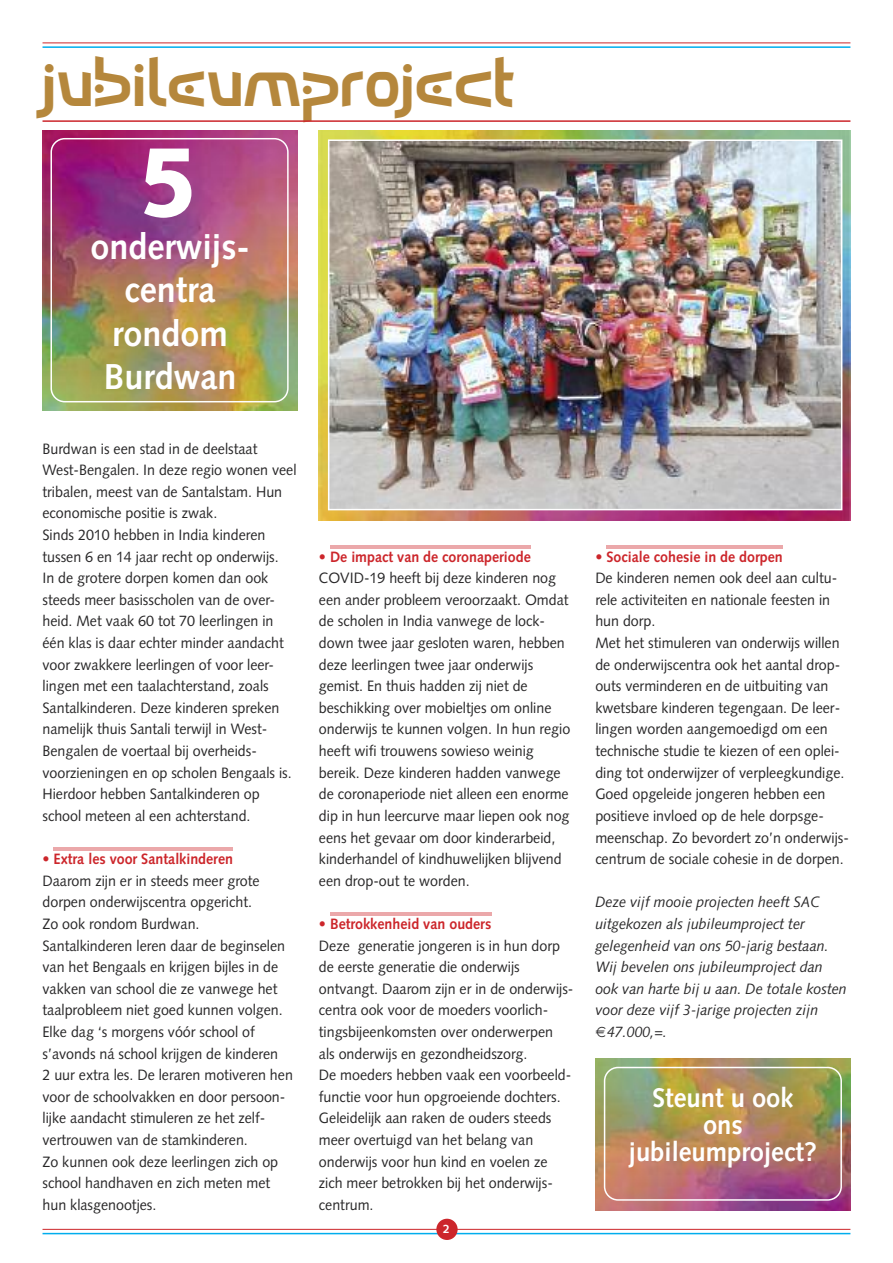
<style>
.page{position:relative;width:893px;height:1263px;background:#fff}
.page>*{position:absolute;margin:0;border:0;box-sizing:border-box;transform-origin:0 0}
.t1{font:900 97.5px "Syntax";color:#fff;scale:.95 1}
.t2{font:42px "Airswing Headline";letter-spacing:.015em;color:#b5873c}
.t3{font:700 36px/43.2px "Syntax";color:#fff;text-align:center;scale:.95 1}
.t4{font:700 27px/27px "Syntax";color:#fff;text-align:center;scale:.95 1}
.t5{font:15px/21.6px "Syntax";color:#272627;scale:.95 1}
.t6{font:italic 15px "Syntax";color:#272627;scale:.95 1}
.t7{font:700 15px "Syntax";color:#cc262b;scale:.95 1}
.t8{font:700 12px "Syntax";color:#fff}
</style>
<div class="page">
<img style="left:43px;top:131px;width:255px;height:279px">
<img style="left:319px;top:130px;width:531px;height:390px">
<img style="left:331px;top:142px;width:508px;height:365px">
<div style="left:328px;top:139px;width:514px;height:371px;border:2px solid #fff"></div>
<hr style="left:43px;top:1229px;width:807px;height:1px;background:#cc262b">
<hr style="left:43px;top:1233px;width:807px;height:1px;background:#00aded">
<div style="left:436px;top:1219px;width:22px;height:21px;background:#cc262b;border-radius:50%"></div>
<hr style="left:43px;top:43px;width:807px;height:1px;background:#cc262b">
<hr style="left:43px;top:46px;width:807px;height:2px;background:#00aded">
<hr style="left:54px;top:848px;width:179px;height:3px;background:#eba8aa">
<hr style="left:330px;top:545px;width:201px;height:3px;background:#eba8aa">
<hr style="left:330px;top:912px;width:161px;height:3px;background:#eba8aa">
<img style="left:595px;top:1058px;width:255px;height:152px">
<hr style="left:606px;top:545px;width:177px;height:3px;background:#eba8aa">
<img style="left:604px;top:1067px;width:238px;height:134px">
<img style="left:50px;top:138px;width:239px;height:264px">
<hr style="left:43px;top:120px;width:807px;height:2px;background:#cc262b">
<h2 class="t2" style="left:43px;top:56px;width:475px">jubileumproject</h2>
<h1 class="t1" style="left:139px;top:143px;width:65px">5</h1>
<h3 class="t3" style="left:90px;top:228px;width:169px">onderwijs&shy;centra rondom<br>Burdwan</h3>
<p class="t5" style="left:43px;top:439px;width:269px">Burdwan is een stad in de deelstaat West-Bengalen. In deze regio wonen veel tribalen, meest van de Santalstam. Hun economische positie is zwak.<br>Sinds 2010 hebben in India kinderen tussen 6 en 14 jaar recht op onderwijs.<br>In de grotere dorpen komen dan ook steeds meer basisscholen van de over&shy;heid. Met vaak 60 tot 70 leerlingen in één klas is daar echter minder aandacht voor zwakkere leerlingen of voor leer&shy;lingen met een taalachterstand, zoals Santalkinderen. Deze kinderen spreken namelijk thuis Santali terwijl in West-Bengalen de voertaal bij overheids&shy;voorzieningen en op scholen Bengaals is.<br>Hierdoor hebben Santalkinderen op school meteen al een achterstand.</p>
<p class="t7" style="left:43px;top:853px;width:202px">• Extra les voor Santalkinderen</p>
<p class="t5" style="left:43px;top:871px;width:265px">Daarom zijn er in steeds meer grote dorpen onderwijscentra opgericht.<br>Zo ook rondom Burdwan.<br>Santalkinderen leren daar de beginselen van het Bengaals en krijgen bijles in de vakken van school die ze vanwege het taalprobleem niet goed kunnen volgen.<br>Elke dag ‘s morgens vóór school of s’avonds ná school krijgen de kinderen<br>2 uur extra les. De leraren motiveren hen voor de schoolvakken en door persoon&shy;lijke aandacht stimuleren ze het zelf&shy;vertrouwen van de stamkinderen.<br>Zo kunnen ook deze leerlingen zich op school handhaven en zich meten met hun klasgenootjes.</p>
<p class="t7" style="left:319px;top:550px;width:225px">• De impact van de coronaperiode</p>
<p class="t5" style="left:319px;top:569px;width:266px">COVID-19 heeft bij deze kinderen nog een ander probleem veroorzaakt. Omdat de scholen in India vanwege de lock&shy;down twee jaar gesloten waren, hebben deze leerlingen twee jaar onderwijs gemist. En thuis hadden zij niet de beschikking over mobieltjes om online onderwijs te kunnen volgen. In hun regio heeft wifi trouwens sowieso weinig bereik. Deze kinderen hadden vanwege de coronaperiode niet alleen een enorme dip in hun leercurve maar liepen ook nog eens het gevaar om door kinderarbeid, kinderhandel of kindhuwelijken blijvend een drop-out te worden.</p>
<p class="t7" style="left:319px;top:918px;width:183px">• Betrokkenheid van ouders</p>
<p class="t5" style="left:319px;top:936px;width:269px">Deze generatie jongeren is in hun dorp de eerste generatie die onderwijs ontvangt. Daarom zijn er in de onderwijs&shy;centra ook voor de moeders voorlich&shy;tingsbijeenkomsten over onderwerpen<br>als onderwijs en gezondheidszorg.<br>De moeders hebben vaak een voorbeeld&shy;functie voor hun opgroeiende dochters.<br>Geleidelijk aan raken de ouders steeds meer overtuigd van het belang van onderwijs voor hun kind en voelen ze zich meer betrokken bij het onderwijs&shy;centrum.</p>
<p class="t8" style="left:443px;top:1224px;width:8px">2</p>
<p class="t7" style="left:595px;top:550px;width:199px">• Sociale cohesie in de dorpen</p>
<p class="t5" style="left:595px;top:569px;width:269px">De kinderen nemen ook deel aan cultu&shy;rele activiteiten en nationale feesten in hun dorp.<br>Met het stimuleren van onderwijs willen de onderwijscentra ook het aantal drop&shy;outs verminderen en de uitbuiting van kwetsbare kinderen tegengaan. De leer&shy;lingen worden aangemoedigd om een technische studie te kiezen of een oplei&shy;ding tot onderwijzer of verpleegkundige.<br>Goed opgeleide jongeren hebben een positieve invloed op de hele dorpsge&shy;meenschap. Zo bevordert zo’n onderwijs&shy;centrum de sociale cohesie in de dorpen.</p>
<p class="t6" style="left:595px;top:896px;width:238px">Deze vijf mooie projecten heeft SAC</p>
<p class="t6" style="left:595px;top:918px;width:222px">uitgekozen als jubileumproject ter</p>
<p class="t6" style="left:595px;top:939px;width:247px">gelegenheid van ons 50-jarig bestaan.</p>
<p class="t6" style="left:595px;top:961px;width:241px">Wij bevelen ons jubileumproject dan</p>
<p class="t6" style="left:595px;top:982px;width:266px">ook van harte bij u aan. De totale kosten</p>
<p class="t6" style="left:595px;top:1004px;width:236px">voor deze vijf 3-jarige projecten zijn</p>
<p class="t6" style="left:607px;top:1026px;width:65px">47.000,=.</p>
<h3 class="t4" style="left:629px;top:1087px;width:199px">Steunt u ook<br>ons jubileumproject?</h3>
</div>
